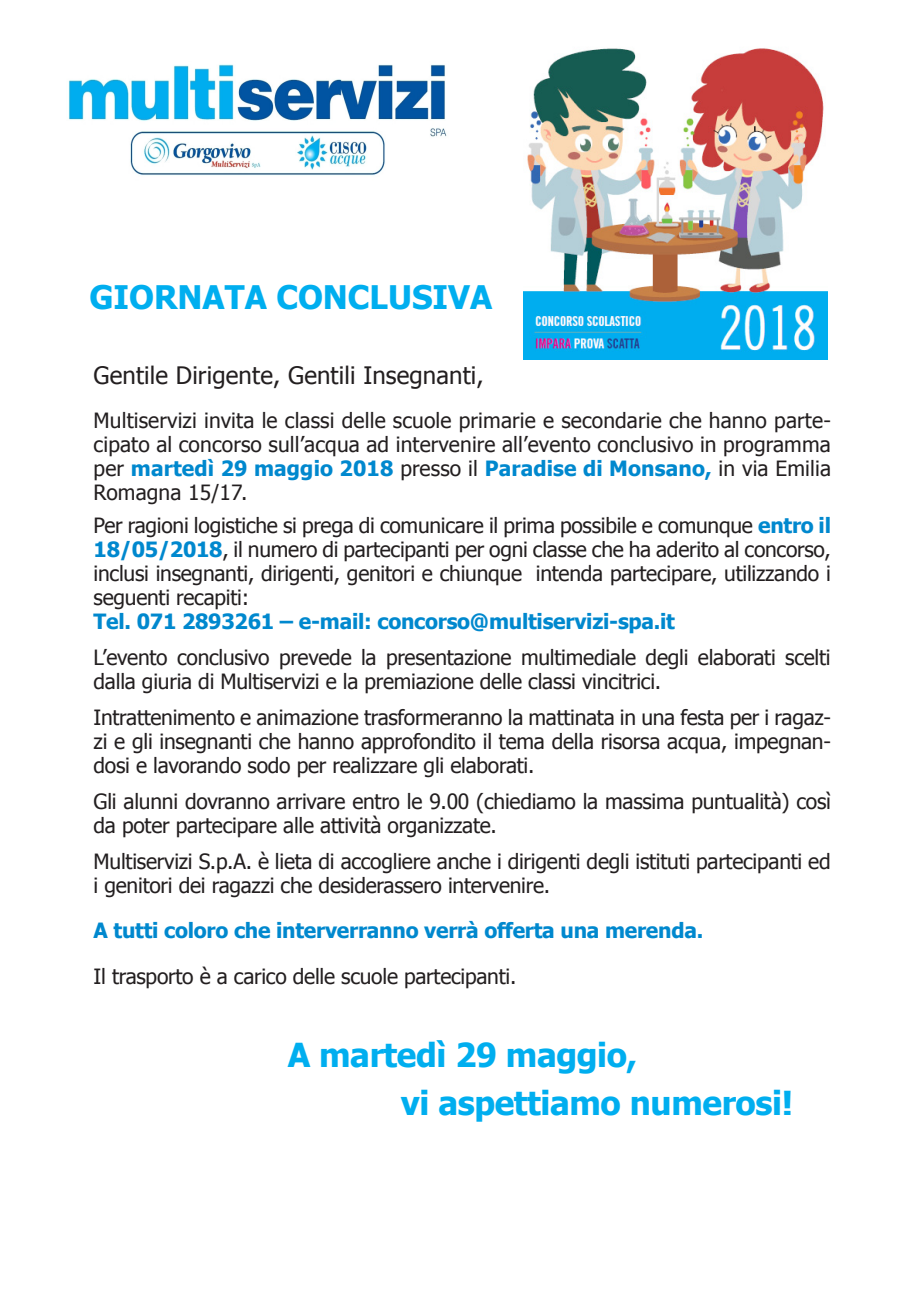
<style>
.page{position:relative;width:919px;height:1289px;background:#fff}
.page>*{position:absolute;margin:0;border:0;box-sizing:border-box;transform-origin:0 0}
.t1{font:700 33px "Tahoma";letter-spacing:-.01em;color:#00aeef}
.t2{font:700 32.4px "Tahoma";color:#00aeef}
.t3{font:24px "Tahoma";letter-spacing:.005em;color:#231f20}
.t4{font:21px/24px "Tahoma";letter-spacing:-.01em;color:#231f20;text-align:justify}
.t5{font:700 21px "Tahoma";letter-spacing:-.01em;color:#0088ce}
.s1{font-weight:700;color:#0088ce}
</style>
<div class="page">
<img style="left:68px;top:64px;width:379px;height:112px">
<img style="left:523px;top:48px;width:304px;height:311px">
<p class="t2" style="left:89px;top:275px;width:404px">GIORNATA CONCLUSIVA</p>
<p class="t3" style="left:94px;top:358px;width:391px">Gentile Dirigente, Gentili Insegnanti,</p>
<p class="t4" style="left:94px;top:407px;width:739px">Multiservizi invita le classi delle scuole primarie e secondarie che hanno parte&shy;cipato al concorso sull’acqua ad intervenire all’evento conclusivo in programma per <span class="s1">martedì 29 maggio 2018</span> presso il <span class="s1">Paradise di Monsano,</span> in via Emilia Romagna 15/17.</p>
<p class="t4" style="left:94px;top:512px;width:739px">Per ragioni logistiche si prega di comunicare il prima possibile e comunque <span class="s1">entro il 18/05/2018</span>, il numero di partecipanti per ogni classe che ha aderito al concorso, inclusi insegnanti, dirigenti, genitori e chiunque intenda partecipare, utilizzando i seguenti recapiti:</p>
<p class="t5" style="left:94px;top:607px;width:583px">Tel. 071 2893261 – e-mail: concorso@multiservizi-spa.it</p>
<p class="t4" style="left:94px;top:644px;width:738px">L’evento conclusivo prevede la presentazione multimediale degli elaborati scelti dalla giuria di Multiservizi e la premiazione delle classi vincitrici.</p>
<p class="t4" style="left:94px;top:704px;width:739px">Intrattenimento e animazione trasformeranno la mattinata in una festa per i ragaz&shy;zi e gli insegnanti che hanno approfondito il tema della risorsa acqua, impegnan&shy;dosi e lavorando sodo per realizzare gli elaborati.</p>
<p class="t4" style="left:94px;top:788px;width:738px">Gli alunni dovranno arrivare entro le 9.00 (chiediamo la massima puntualità) così da poter partecipare alle attività organizzate.</p>
<p class="t4" style="left:94px;top:848px;width:738px">Multiservizi S.p.A. è lieta di accogliere anche i dirigenti degli istituti partecipanti ed i genitori dei ragazzi che desiderassero intervenire.</p>
<p class="t5" style="left:94px;top:916px;width:611px">A tutti coloro che interverranno verrà offerta una merenda.</p>
<p class="t4" style="left:94px;top:962px;width:424px">Il trasporto è a carico delle scuole partecipanti.</p>
<p class="t1" style="left:288px;top:1032px;width:351px">A martedì 29 maggio,</p>
<p class="t1" style="left:401px;top:1080px;width:394px">vi aspettiamo numerosi!</p>
</div>
